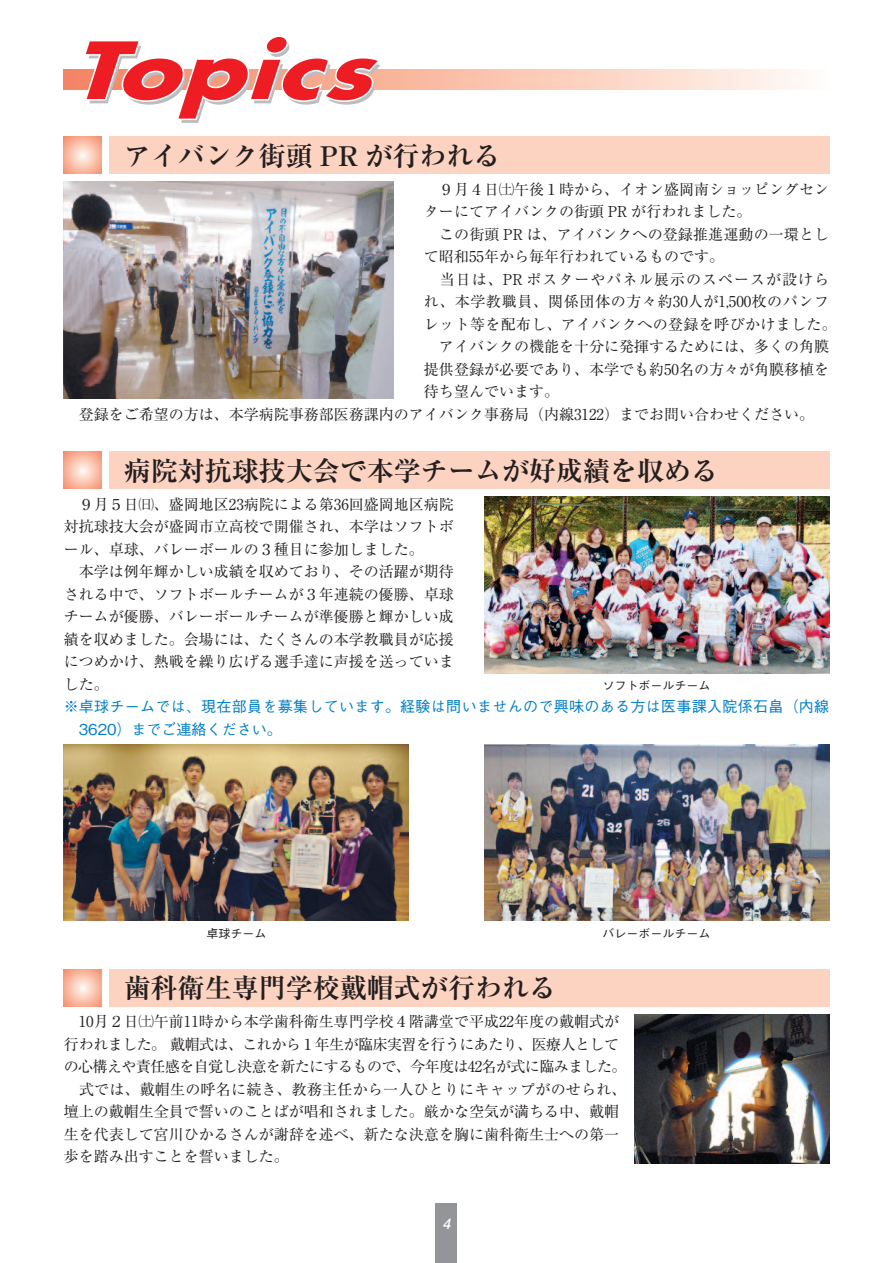
<style>
.page{position:relative;width:893px;height:1263px;background:#fff}
.page>*{position:absolute;margin:0;border:0;box-sizing:border-box;transform-origin:0 0}
.t1{font:700 27px "Ryumin Pr 6 N";color:#231f20}
.t2{font:15px/22.5px "Ryumin Pr 6 N";color:#231f20;text-align:justify}
.t3{font:500 15px/22.5px "Gothic BBB Pr 6 N";letter-spacing:.02em;color:#007ec5}
.t4{font:15px "Ryumin Pr 6 N";letter-spacing:-.04em;color:#231f20}
.t5{font:15px "Ryumin Pr 6 N";letter-spacing:-.035em;color:#231f20}
.t6{font:15px "Ryumin Pr 6 N";letter-spacing:.045em;color:#231f20}
.t7{font:15px "Ryumin Pr 6 N";letter-spacing:.02em;color:#231f20}
.t8{font:15px "Ryumin Pr 6 N";letter-spacing:.065em;color:#231f20}
.t9{font:italic 700 14.25px "Futo Go B101 Pro";color:#fff}
.t10{font:500 12px "Gothic BBB Pro";color:#231f20}
</style>
<div class="page">
<div style="left:109px;top:969px;width:720px;height:37px;background:#fcd2c0"></div>
<svg style="left:64px;top:969px;width:37px;height:37px"></svg>
<img style="left:64px;top:182px;width:330px;height:217px">
<div style="left:436px;top:1203px;width:21px;height:60px;background:#939598"></div>
<div style="left:109px;top:452px;width:720px;height:37px;background:#fcd2c0"></div>
<svg style="left:64px;top:452px;width:37px;height:37px"></svg>
<svg style="left:64px;top:69px;width:734px;height:21px;background:#fbd1c0"></svg>
<svg style="left:82px;top:37px;width:301px;height:86px"></svg>
<img style="left:484px;top:496px;width:345px;height:178px">
<div style="left:109px;top:136px;width:720px;height:38px;background:#fcd2c0"></div>
<svg style="left:64px;top:136px;width:37px;height:38px"></svg>
<img style="left:484px;top:744px;width:345px;height:177px">
<img style="left:64px;top:744px;width:345px;height:177px">
<img style="left:634px;top:1014px;width:195px;height:150px">
<h1 class="t1" style="left:124px;top:134px;width:378px">アイバンク街頭 PR が行われる</h1>
<p class="t2" style="left:424px;top:177px;width:406px;text-indent:15px">９月４日㈯午後１時から、イオン盛岡南ショッピングセンターにてアイバンクの街頭 PR が行われました。</p>
<p class="t2" style="left:424px;top:222px;width:407px;text-indent:15px">この街頭 PR は、アイバンクへの登録推進運動の一環として昭和55年から毎年行われているものです。</p>
<p class="t8" style="left:440px;top:267px;width:391px">当日は、PR ポスターやパネル展示のスペースが設けら</p>
<p class="t6" style="left:424px;top:290px;width:406px">れ、本学教職員、関係団体の方々約30人が1,500枚のパンフ</p>
<p class="t7" style="left:424px;top:312px;width:414px">レット等を配布し、アイバンクへの登録を呼びかけました。</p>
<p class="t2" style="left:439px;top:335px;width:391px">アイバンクの機能を十分に発揮するためには、多くの角膜</p>
<p class="t2" style="left:424px;top:357px;width:406px">提供登録が必要であり、本学でも約50名の方々が角膜移植を</p>
<p class="t2" style="left:424px;top:380px;width:136px">待ち望んでいます。</p>
<p class="t2" style="left:79px;top:402px;width:736px">登録をご希望の方は、本学病院事務部医務課内のアイバンク事務局（内線3122）までお問い合わせください。</p>
<h1 class="t1" style="left:124px;top:449px;width:595px">病院対抗球技大会で本学チームが好成績を収める</h1>
<p class="t2" style="left:64px;top:492px;width:391px;text-indent:15px">９月５日㈰、盛岡地区23病院による第36回盛岡地区病院対抗球技大会が盛岡市立高校で開催され、本学はソフトボール、卓球、バレーボールの３種目に参加しました。</p>
<p class="t2" style="left:64px;top:560px;width:391px;text-indent:15px">本学は例年輝かしい成績を収めており、その活躍が期待される中で、ソフトボールチームが３年連続の優勝、卓球チームが優勝、バレーボールチームが準優勝と輝かしい成績を収めました。会場には、たくさんの本学教職員が応援につめかけ、熱戦を繰り広げる選手達に声援を送っていました。</p>
<p class="t3" style="left:79px;top:694px;width:751px;text-indent:-15px">※卓球チームでは、現在部員を募集しています。経験は問いませんので興味のある方は医事課入院係石畠（内線<br>3620）までご連絡ください。</p>
<p class="t10" style="left:602px;top:676px;width:109px">ソフトボールチーム</p>
<p class="t10" style="left:206px;top:923px;width:61px">卓球チーム</p>
<p class="t10" style="left:602px;top:923px;width:109px">バレーボールチーム</p>
<h1 class="t1" style="left:124px;top:966px;width:433px">歯科衛生専門学校戴帽式が行われる</h1>
<p class="t2" style="left:79px;top:1010px;width:541px">10月２日㈯午前11時から本学歯科衛生専門学校４階講堂で平成22年度の戴帽式が</p>
<p class="t5" style="left:64px;top:1032px;width:557px">行われました。戴帽式は、これから１年生が臨床実習を行うにあたり、医療人として</p>
<p class="t4" style="left:64px;top:1055px;width:564px">の心構えや責任感を自覚し決意を新たにするもので、今年度は42名が式に臨みました。</p>
<p class="t2" style="left:79px;top:1077px;width:549px">式では、戴帽生の呼名に続き、教務主任から一人ひとりにキャップがのせられ、</p>
<p class="t2" style="left:64px;top:1100px;width:557px">壇上の戴帽生全員で誓いのことばが唱和されました。厳かな空気が満ちる中、戴帽</p>
<p class="t2" style="left:64px;top:1122px;width:557px">生を代表して宮川ひかるさんが謝辞を述べ、新たな決意を胸に歯科衛生士への第一</p>
<p class="t2" style="left:64px;top:1145px;width:227px">歩を踏み出すことを誓いました。</p>
<p class="t9" style="left:442px;top:1212px;width:13px">4</p>
</div>
